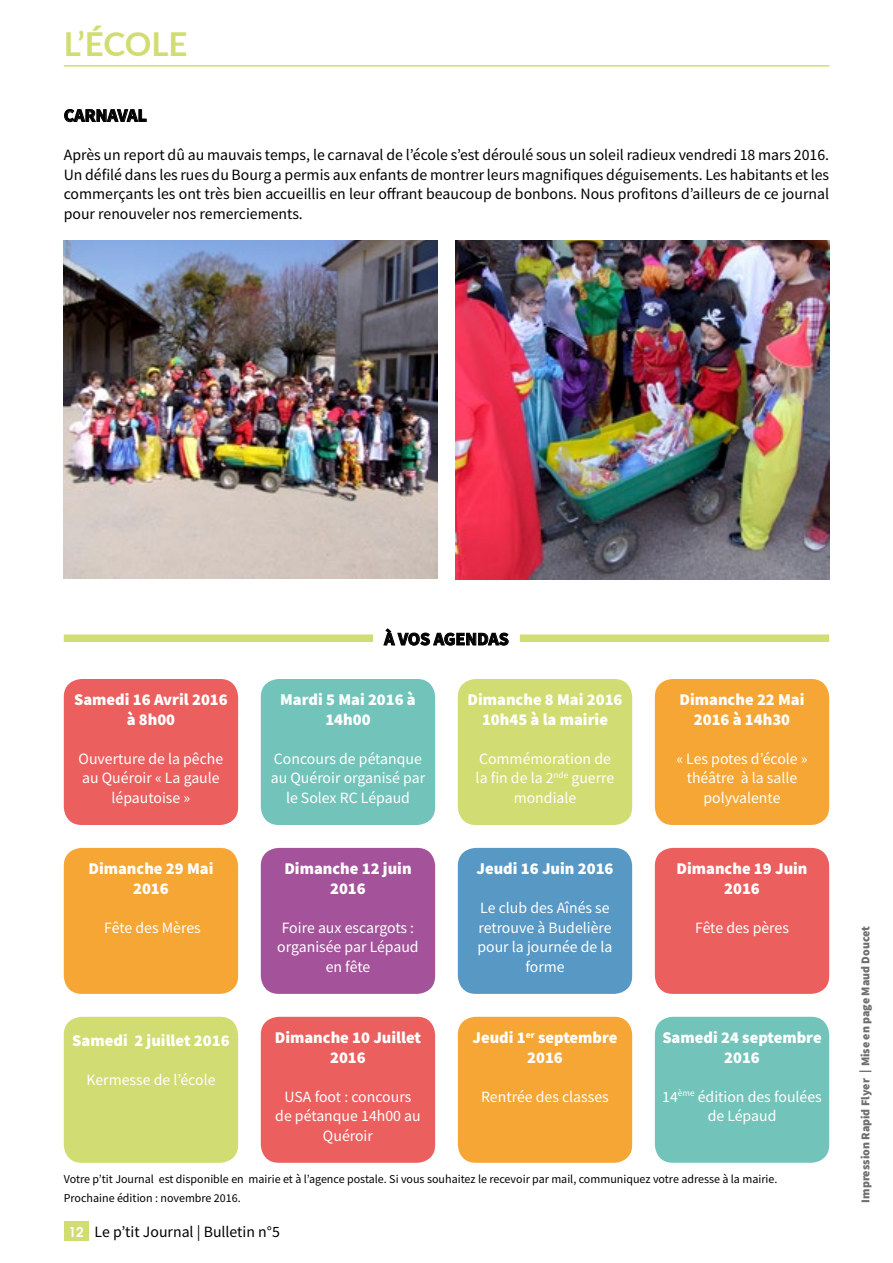
<style>
.page{position:relative;width:893px;height:1263px;background:#fff}
.page>*{position:absolute;margin:0;border:0;box-sizing:border-box;transform-origin:0 0}
.t1{font:700 33px "Lato";letter-spacing:-.005em;color:#d1dd72}
.t2{font:700 18px "Source Sans Pro";color:#000}
.t3{font:900 16.5px/19.5px "Source Sans Pro";color:#fff;text-align:center}
.t4{font:15.75px/19.5px "Source Sans Pro";color:#fff;text-align:center}
.t5{font:15.75px/19.5px "Source Sans Pro";color:#000;text-align:justify}
.t6{font:12px/19.5px "Source Sans Pro";color:#000}
.t7{font:900 12px "Source Sans Pro";color:#706f6f}
.s1{font-family:"Te X Gyre Adventor";font-weight:700;font-size:13.5px;color:#fff}
</style>
<div class="page">
<svg style="left:384px;top:628px;width:124px;height:17px"></svg>
<div style="left:520px;top:634px;width:309px;height:8px;background:#d1dd72"></div>
<div style="left:64px;top:634px;width:309px;height:8px;background:#d1dd72"></div>
<div style="left:64px;top:679px;width:174px;height:146px;background:#eb5f5e;border-radius:18px"></div>
<div style="left:64px;top:848px;width:174px;height:146px;background:#f5a634;border-radius:18px"></div>
<div style="left:64px;top:1017px;width:174px;height:146px;background:#d1dd72;border-radius:18px"></div>
<div style="left:261px;top:679px;width:174px;height:146px;background:#72c4ba;border-radius:18px"></div>
<div style="left:261px;top:848px;width:174px;height:146px;background:#a4539b;border-radius:18px"></div>
<div style="left:261px;top:1017px;width:174px;height:146px;background:#eb5f5e;border-radius:18px"></div>
<div style="left:458px;top:679px;width:174px;height:146px;background:#d1dd72;border-radius:18px"></div>
<div style="left:458px;top:848px;width:174px;height:146px;background:#5898c5;border-radius:18px"></div>
<div style="left:458px;top:1017px;width:174px;height:146px;background:#f5a634;border-radius:18px"></div>
<div style="left:655px;top:679px;width:174px;height:146px;background:#f5a634;border-radius:18px"></div>
<div style="left:655px;top:848px;width:174px;height:146px;background:#eb5f5e;border-radius:18px"></div>
<div style="left:655px;top:1017px;width:174px;height:146px;background:#72c4ba;border-radius:18px"></div>
<div style="left:64px;top:1221px;width:24px;height:20px;background:#d1dd72"></div>
<hr style="left:64px;top:65px;width:765px;height:2px;background:#d1dd72">
<svg style="left:64px;top:109px;width:83px;height:13px"></svg>
<img style="left:64px;top:240px;width:373px;height:338px">
<img style="left:456px;top:240px;width:373px;height:339px">
<h1 class="t1" style="left:64px;top:20px;width:125px">L’ÉCOLE</h1>
<p class="t2" style="left:64px;top:103px;width:85px">CARNAVAL</p>
<p class="t5" style="left:64px;top:145px;width:767px">Après un report dû au mauvais temps, le carnaval de l’école s’est déroulé sous un soleil radieux vendredi 18 mars 2016.<br>Un défilé dans les rues du Bourg a permis aux enfants de montrer leurs magnifiques déguisements. Les habitants et les commerçants les ont très bien accueillis en leur offrant beaucoup de bonbons. Nous profitons d’ailleurs de ce journal pour renouveler nos remerciements.</p>
<p class="t3" style="left:74px;top:690px;width:155px">Samedi 16 Avril 2016 à 8h00</p>
<p class="t4" style="left:79px;top:749px;width:146px">Ouverture de la pêche au Quéroir « La gaule lépautoise »</p>
<p class="t3" style="left:88px;top:859px;width:127px">Dimanche 29 Mai<br>2016</p>
<p class="t4" style="left:104px;top:917px;width:98px">Fête des Mères</p>
<p class="t3" style="left:72px;top:1030px;width:159px">Samedi 2 juillet 2016</p>
<p class="t4" style="left:86px;top:1070px;width:131px">Kermesse de l’école</p>
<p class="t2" style="left:384px;top:627px;width:126px">À VOS AGENDAS</p>
<p class="t3" style="left:280px;top:690px;width:137px">Mardi 5 Mai 2016 à<br>14h00</p>
<p class="t4" style="left:271px;top:749px;width:156px">Concours de pétanque au Quéroir organisé par le Solex RC Lépaud</p>
<p class="t3" style="left:284px;top:859px;width:129px">Dimanche 12 juin<br>2016</p>
<p class="t4" style="left:277px;top:917px;width:143px">Foire aux escargots : organisée par Lépaud en fête</p>
<p class="t3" style="left:275px;top:1027px;width:148px">Dimanche 10 Juillet<br>2016</p>
<p class="t4" style="left:275px;top:1086px;width:147px">USA foot : concours de pétanque 14h00 au<br>Quéroir</p>
<p class="t3" style="left:467px;top:690px;width:157px">Dimanche 8 Mai 2016<br>10h45 à la mairie</p>
<p class="t4" style="left:476px;top:749px;width:140px">Commémoration de la fin de la 2<sup>nde</sup> guerre mondiale</p>
<p class="t3" style="left:476px;top:859px;width:138px">Jeudi 16 Juin 2016</p>
<p class="t4" style="left:477px;top:898px;width:137px">Le club des Aînés se retrouve à Budelière pour la journée de la forme</p>
<p class="t3" style="left:472px;top:1027px;width:147px">Jeudi 1<sup>er</sup> septembre<br>2016</p>
<p class="t4" style="left:481px;top:1086px;width:129px">Rentrée des classes</p>
<p class="t3" style="left:679px;top:690px;width:127px">Dimanche 22 Mai<br>2016 à 14h30</p>
<p class="t4" style="left:676px;top:749px;width:133px">« Les potes d’école » théâtre à la salle polyvalente</p>
<p class="t3" style="left:676px;top:859px;width:133px">Dimanche 19 Juin<br>2016</p>
<p class="t4" style="left:695px;top:917px;width:95px">Fête des pères</p>
<p class="t3" style="left:662px;top:1027px;width:161px">Samedi 24 septembre<br>2016</p>
<p class="t4" style="left:662px;top:1086px;width:161px">14<sup>ème</sup> édition des foulées de Lépaud</p>
<p class="t6" style="left:64px;top:1169px;width:715px">Votre p’tit Journal est disponible en mairie et à l’agence postale. Si vous souhaitez le recevoir par mail, communiquez votre adresse à la mairie.<br>Prochaine édition : novembre 2016.</p>
<p class="t5" style="left:69px;top:1222px;width:213px"><span class="s1">12</span> Le p’tit Journal | Bulletin n°5</p>
<p class="t7" style="left:857px;top:1202px;width:278px;rotate:-90deg">Impression Rapid Flyer Mise en page Maud Doucet</p>
<p class="t7" style="left:856px;top:1073px;width:5px;rotate:-90deg">|</p>
</div>
